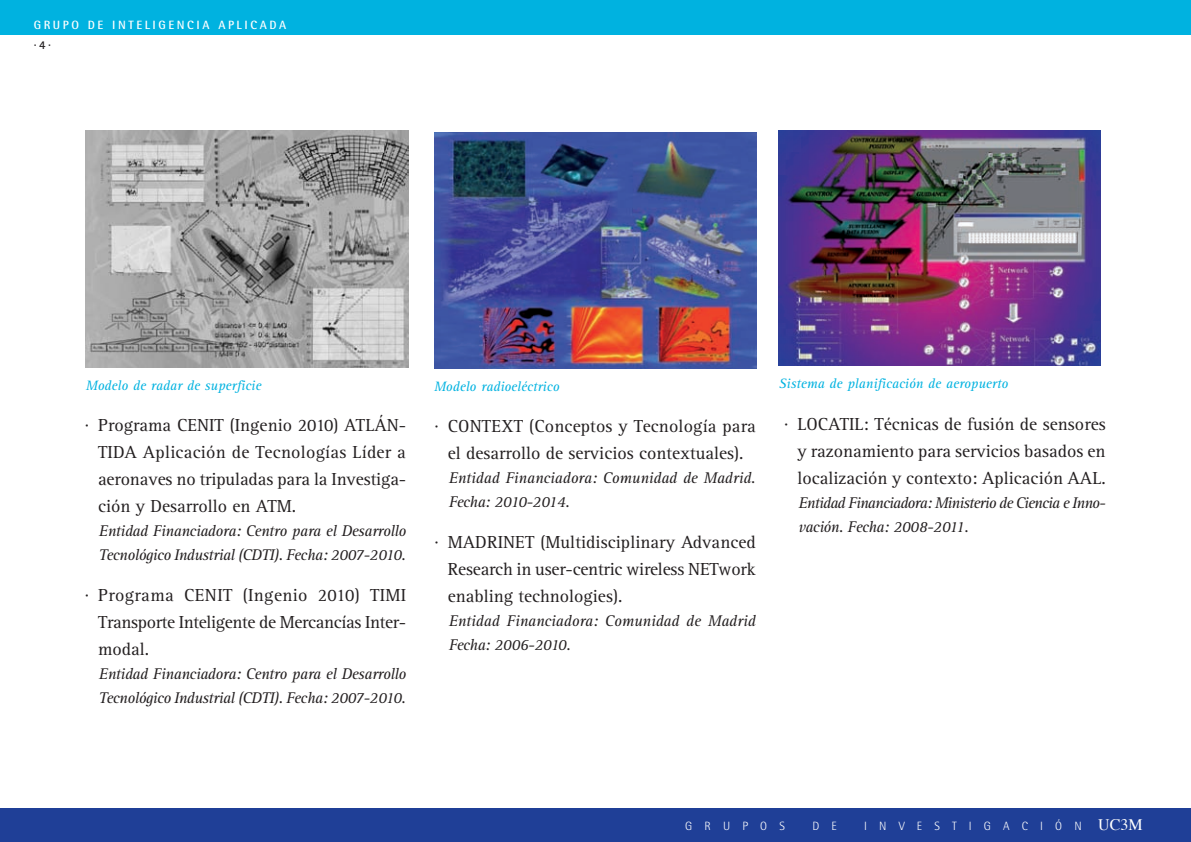
<style>
.page{position:relative;width:1191px;height:842px;background:#fff}
.page>*{position:absolute;margin:0;border:0;box-sizing:border-box;transform-origin:0 0}
.t1{font:18px/27px "Rotis Serif";color:#231f20;text-align:justify}
.t2{font:italic 16px/24px "Rotis Serif";letter-spacing:-.03em;color:#231f20}
.t3{font:italic 16px/24px "Rotis Serif";letter-spacing:-.005em;color:#231f20}
.t4{font:italic 14px "Rotis Serif";color:#00b2e0}
.t5{font:700 12px "Rotis Semi Sans";letter-spacing:.215em;color:#fff}
.t6{font:300 12px "Rotis Semi Sans";letter-spacing:1.01em;color:#fff}
.t7{font:700 12px "Rotis Semi Sans";color:#231f20}
.s1{font-family:"Times";font-weight:400;font-size:16px}
</style>
<div class="page">
<div style="left:0;top:1px;width:1190px;height:34px;background:#00b2e0"></div>
<div style="left:0;top:809px;width:1190px;height:33px;background:#1f3f97"></div>
<img style="left:86px;top:131px;width:322px;height:237px">
<img style="left:434px;top:133px;width:322px;height:235px">
<img style="left:779px;top:130px;width:322px;height:236px">
<p class="t5" style="left:34px;top:21px;width:254px">GRUPO DE INTELIGENCIA APLICADA</p>
<p class="t7" style="left:34px;top:41px;width:19px">·4·</p>
<p class="t4" style="left:86px;top:380px;width:177px">Modelo de radar de superficie</p>
<p class="t4" style="left:434px;top:381px;width:127px">Modelo radioeléctrico</p>
<p class="t4" style="left:779px;top:379px;width:231px">Sistema de planificación de aeropuerto</p>
<p class="t1" style="left:98px;top:413px;width:310px;text-indent:-13px">· Programa CENIT (Ingenio 2010) ATLÁN-TIDA Aplicación de Tecnologías Líder a aeronaves no tripuladas para la Investiga&shy;ción y Desarrollo en ATM.</p>
<p class="t2" style="left:99px;top:520px;width:309px">Entidad Financiadora: Centro para el Desarrollo<br>Tecnológico Industrial (CDTI). Fecha: 2007-2010.</p>
<p class="t1" style="left:98px;top:583px;width:310px;text-indent:-13px">· Programa CENIT (Ingenio 2010) TIMI Transporte Inteligente de Mercancías Inter&shy;modal.</p>
<p class="t2" style="left:99px;top:663px;width:309px">Entidad Financiadora: Centro para el Desarrollo<br>Tecnológico Industrial (CDTI). Fecha: 2007-2010.</p>
<p class="t1" style="left:434px;top:414px;width:323px;text-align:center">· CONTEXT (Conceptos y Tecnología para el desarrollo de servicios contextuales).</p>
<p class="t3" style="left:449px;top:467px;width:308px">Entidad Financiadora: Comunidad de Madrid.<br>Fecha: 2010-2014.</p>
<p class="t1" style="left:448px;top:530px;width:310px;text-indent:-13px">· MADRINET (Multidisciplinary Advanced Research in user-centric wireless NETwork enabling technologies).</p>
<p class="t3" style="left:449px;top:610px;width:308px">Entidad Financiadora: Comunidad de Madrid<br>Fecha: 2006-2010.</p>
<p class="t1" style="left:797px;top:412px;width:310px;text-indent:-13px">· LOCATIL: Técnicas de fusión de sensores y razonamiento para servicios basados en localización y contexto: Aplicación AAL.</p>
<p class="t2" style="left:798px;top:492px;width:309px">Entidad Financiadora: Ministerio de Ciencia e Inno&shy;vación. Fecha: 2008-2011.</p>
<p class="t6" style="left:685px;top:822px;width:101px">GRUPOS</p>
<p class="t6" style="left:812px;top:822px;width:26px">D E</p>
<p class="t6" style="left:864px;top:822px;width:280px">INVESTIGACIÓN <span class="s1">UC3M</span></p>
</div>
